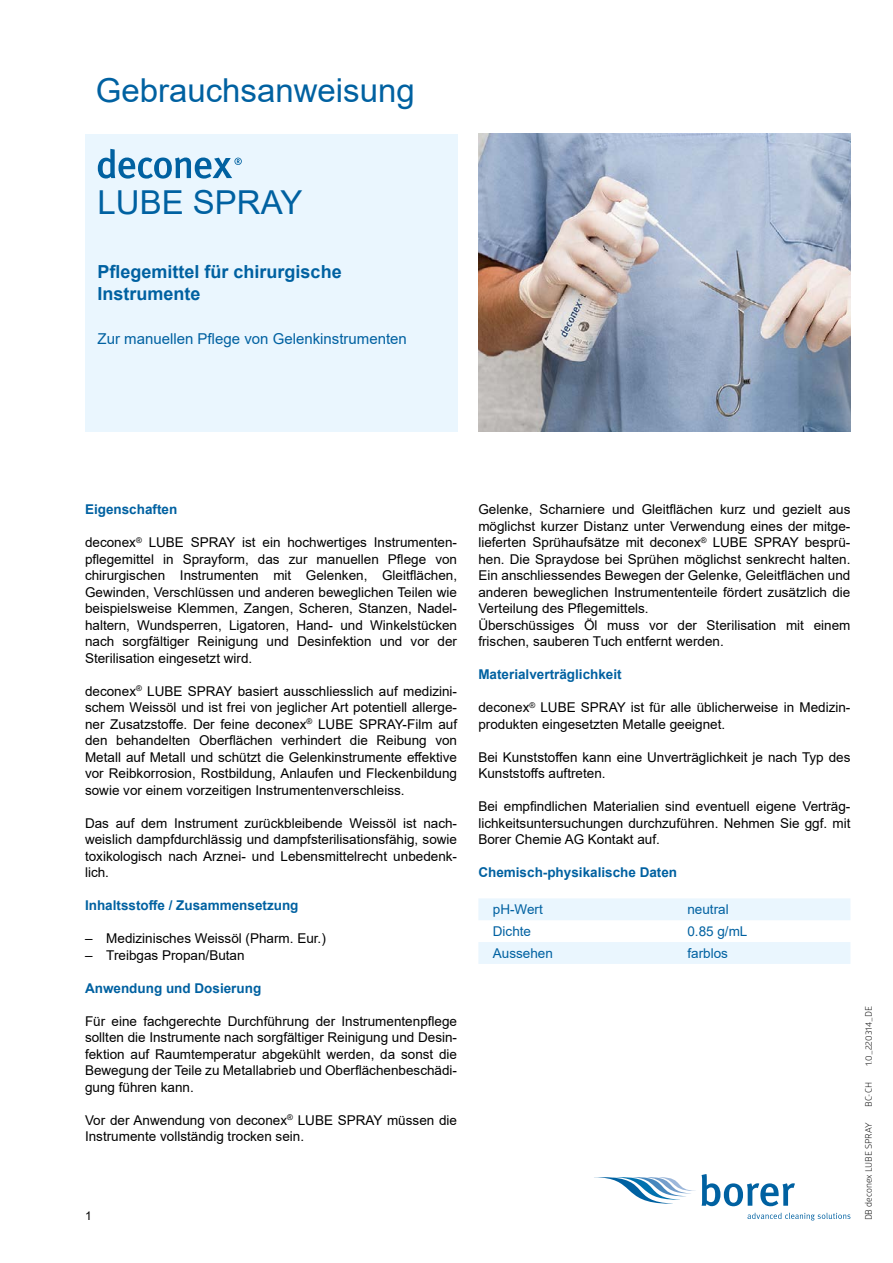
<style>
.page{position:relative;width:893px;height:1263px;background:#fff}
.page>*{position:absolute;margin:0;border:0;box-sizing:border-box;transform-origin:0 0}
.t1{font:33px "Arial";color:#0061a1}
.t2{font:700 18px/21.6px "Arial";color:#0061a1}
.t3{font:15px "Arial";color:#0061a1}
.t4{font:13.5px/16.5px "Arial";color:#000;text-align:justify}
.t5{font:700 13.5px "Arial";color:#0061a1}
.t6{font:13.5px "Arial";color:#0061a1}
.t7{font:12px "Arial";color:#000}
.t8{font:9px "Glober";color:#000}
</style>
<div class="page">
<svg style="left:594px;top:1174px;width:201px;height:32px"></svg>
<svg style="left:747px;top:1213px;width:103px;height:7px"></svg>
<div style="left:85px;top:134px;width:372px;height:298px;background:#eaf6fe"></div>
<svg style="left:98px;top:149px;width:144px;height:30px"></svg>
<img style="left:478px;top:134px;width:372px;height:298px">
<svg style="left:478px;top:898px;width:372px;height:66px"></svg>
<h1 class="t1" style="left:96px;top:67px;width:321px">Gebrauchsanweisung</h1>
<h1 class="t1" style="left:98px;top:180px;width:206px">LUBE SPRAY</h1>
<h2 class="t2" style="left:98px;top:262px;width:246px">Pflegemittel für chirurgische<br>Instrumente</h2>
<p class="t3" style="left:98px;top:328px;width:311px">Zur manuellen Pflege von Gelenkinstrumenten</p>
<p class="t5" style="left:85px;top:500px;width:94px">Eigenschaften</p>
<p class="t4" style="left:85px;top:534px;width:374px">deconex<sup>®</sup> LUBE SPRAY ist ein hochwertiges Instrumenten&shy;pflegemittel in Sprayform, das zur manuellen Pflege von chirurgischen Instrumenten mit Gelenken, Gleitflächen, Gewinden, Verschlüssen und anderen beweglichen Teilen wie beispielsweise Klemmen, Zangen, Scheren, Stanzen, Nadel&shy;haltern, Wundsperren, Ligatoren, Hand- und Winkelstücken nach sorgfältiger Reinigung und Desinfektion und vor der Sterilisation eingesetzt wird.</p>
<p class="t4" style="left:85px;top:682px;width:374px">deconex<sup>®</sup> LUBE SPRAY basiert ausschliesslich auf medizini&shy;schem Weissöl und ist frei von jeglicher Art potentiell allerge&shy;ner Zusatzstoffe. Der feine deconex<sup>®</sup> LUBE SPRAY-Film auf den behandelten Oberflächen verhindert die Reibung von Metall auf Metall und schützt die Gelenkinstrumente effektive vor Reibkorrosion, Rostbildung, Anlaufen und Fleckenbildung sowie vor einem vorzeitigen Instrumentenverschleiss.</p>
<p class="t4" style="left:85px;top:814px;width:374px">Das auf dem Instrument zurückbleibende Weissöl ist nach&shy;weislich dampfdurchlässig und dampfsterilisationsfähig, sowie toxikologisch nach Arznei- und Lebensmittelrecht unbedenk&shy;lich.</p>
<p class="t5" style="left:85px;top:896px;width:215px">Inhaltsstoffe / Zusammensetzung</p>
<p class="t4" style="left:85px;top:930px;width:242px">– Medizinisches Weissöl (Pharm. Eur.)</p>
<p class="t4" style="left:85px;top:946px;width:161px">– Treibgas Propan/Butan</p>
<p class="t5" style="left:85px;top:978px;width:178px">Anwendung und Dosierung</p>
<p class="t4" style="left:85px;top:1012px;width:374px">Für eine fachgerechte Durchführung der Instrumentenpflege sollten die Instrumente nach sorgfältiger Reinigung und Desin&shy;fektion auf Raumtemperatur abgekühlt werden, da sonst die Bewegung der Teile zu Metallabrieb und Oberflächenbeschädi&shy;gung führen kann.</p>
<p class="t4" style="left:85px;top:1111px;width:374px">Vor der Anwendung von deconex<sup>®</sup> LUBE SPRAY müssen die<br>Instrumente vollständig trocken sein.</p>
<p class="t7" style="left:85px;top:1208px;width:8px">1</p>
<p class="t4" style="left:478px;top:501px;width:374px;text-align:left">Gelenke, Scharniere und Gleitflächen kurz und gezielt aus möglichst kurzer Distanz unter Verwendung eines der mitge&shy;lieferten Sprühaufsätze mit deconex<sup>®</sup> LUBE SPRAY besprü&shy;hen. Die Spraydose bei Sprühen möglichst senkrecht halten.<br>Ein anschliessendes Bewegen der Gelenke, Geleitflächen und anderen beweglichen Instrumententeile fördert zusätzlich die Verteilung des Pflegemittels.<br>Überschüssiges Öl muss vor der Sterilisation mit einem frischen, sauberen Tuch entfernt werden.</p>
<p class="t5" style="left:478px;top:665px;width:145px">Materialverträglichkeit</p>
<p class="t4" style="left:478px;top:699px;width:374px">deconex<sup>®</sup> LUBE SPRAY ist für alle üblicherweise in Medizin&shy;produkten eingesetzten Metalle geeignet.</p>
<p class="t4" style="left:478px;top:748px;width:374px">Bei Kunststoffen kann eine Unverträglichkeit je nach Typ des<br>Kunststoffs auftreten.</p>
<p class="t4" style="left:478px;top:798px;width:374px">Bei empfindlichen Materialien sind eventuell eigene Verträg&shy;lichkeitsuntersuchungen durchzuführen. Nehmen Sie ggf. mit Borer Chemie AG Kontakt auf.</p>
<p class="t5" style="left:478px;top:863px;width:200px">Chemisch-physikalische Daten</p>
<p class="t6" style="left:493px;top:900px;width:52px">pH-Wert</p>
<p class="t6" style="left:687px;top:900px;width:43px">neutral</p>
<p class="t6" style="left:493px;top:922px;width:40px">Dichte</p>
<p class="t6" style="left:687px;top:922px;width:62px">0.85 g/mL</p>
<p class="t6" style="left:493px;top:944px;width:62px">Aussehen</p>
<p class="t6" style="left:687px;top:944px;width:42px">farblos</p>
<p class="t8" style="left:862px;top:1066px;width:61px;rotate:-90deg">1.0_220314_DE</p>
<p class="t8" style="left:862px;top:1107px;width:26px;rotate:-90deg">BC-CH</p>
<p class="t8" style="left:862px;top:1220px;width:99px;rotate:-90deg">DB deconex LUBE SPRAY</p>
</div>
